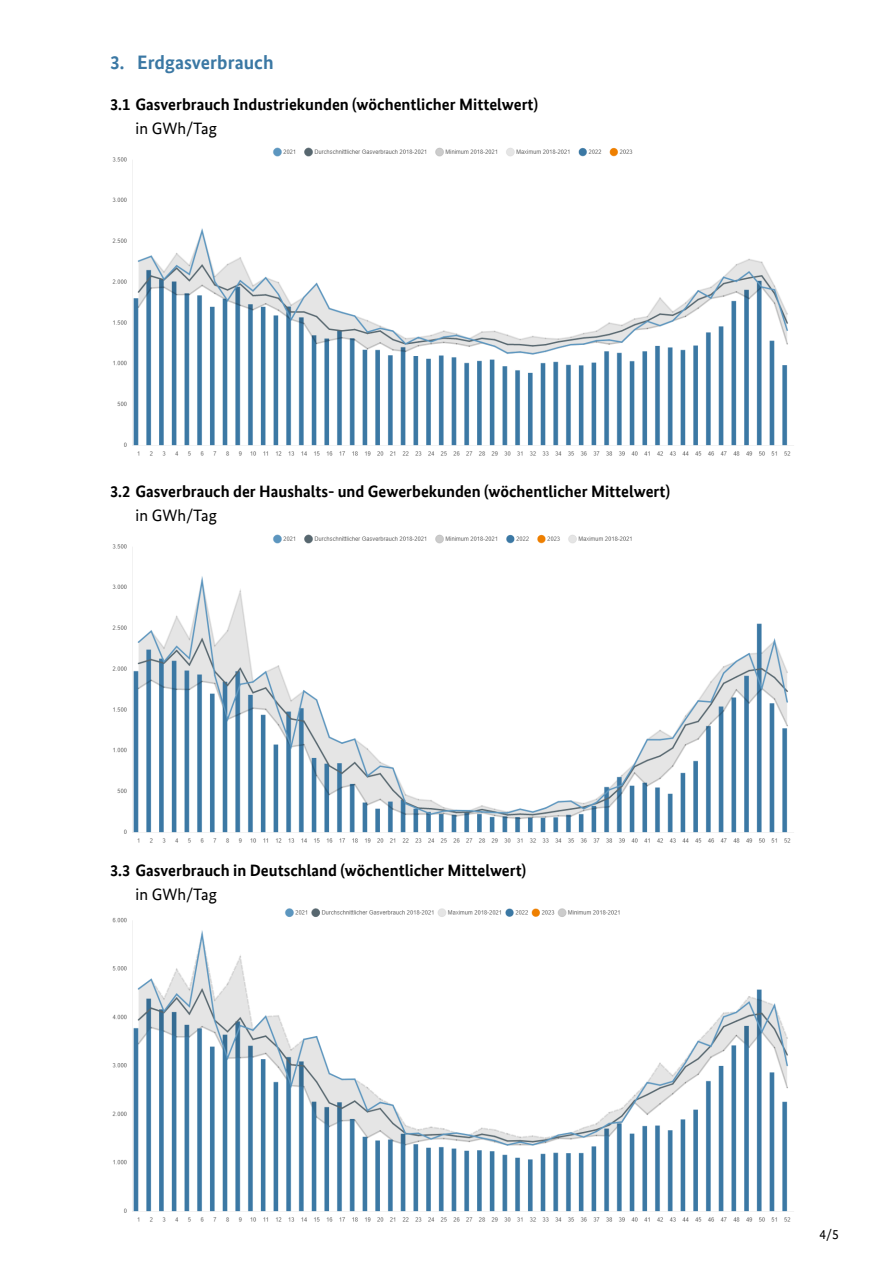
<style>
.page{position:relative;width:893px;height:1263px;background:#fff}
.page>*{position:absolute;margin:0;border:0;box-sizing:border-box;transform-origin:0 0}
.t1{font:700 19.5px "Bundes Sans Office";color:#3b78a4}
.t2{font:700 16.5px "Bundes Sans Office";color:#000}
.t3{font:16.5px "Bundes Sans Office";color:#000}
.t4{font:13.5px "Bundes Sans Office";color:#000}
</style>
<div class="page">
<img style="left:112px;top:147px;width:682px;height:309px">
<img style="left:112px;top:534px;width:682px;height:309px">
<img style="left:112px;top:908px;width:682px;height:314px">
<p class="t1" style="left:110px;top:51px;width:165px">3. Erdgasverbrauch</p>
<p class="t2" style="left:110px;top:95px;width:430px">3.1 Gasverbrauch Industriekunden (wöchentlicher Mittelwert)</p>
<p class="t3" style="left:136px;top:119px;width:83px">in GWh/Tag</p>
<p class="t2" style="left:110px;top:481px;width:561px">3.2 Gasverbrauch der Haushalts- und Gewerbekunden (wöchentlicher Mittelwert)</p>
<p class="t3" style="left:136px;top:506px;width:83px">in GWh/Tag</p>
<p class="t2" style="left:110px;top:860px;width:418px">3.3 Gasverbrauch in Deutschland (wöchentlicher Mittelwert)</p>
<p class="t3" style="left:136px;top:885px;width:83px">in GWh/Tag</p>
<p class="t4" style="left:819px;top:1226px;width:21px">4/5</p>
</div>
